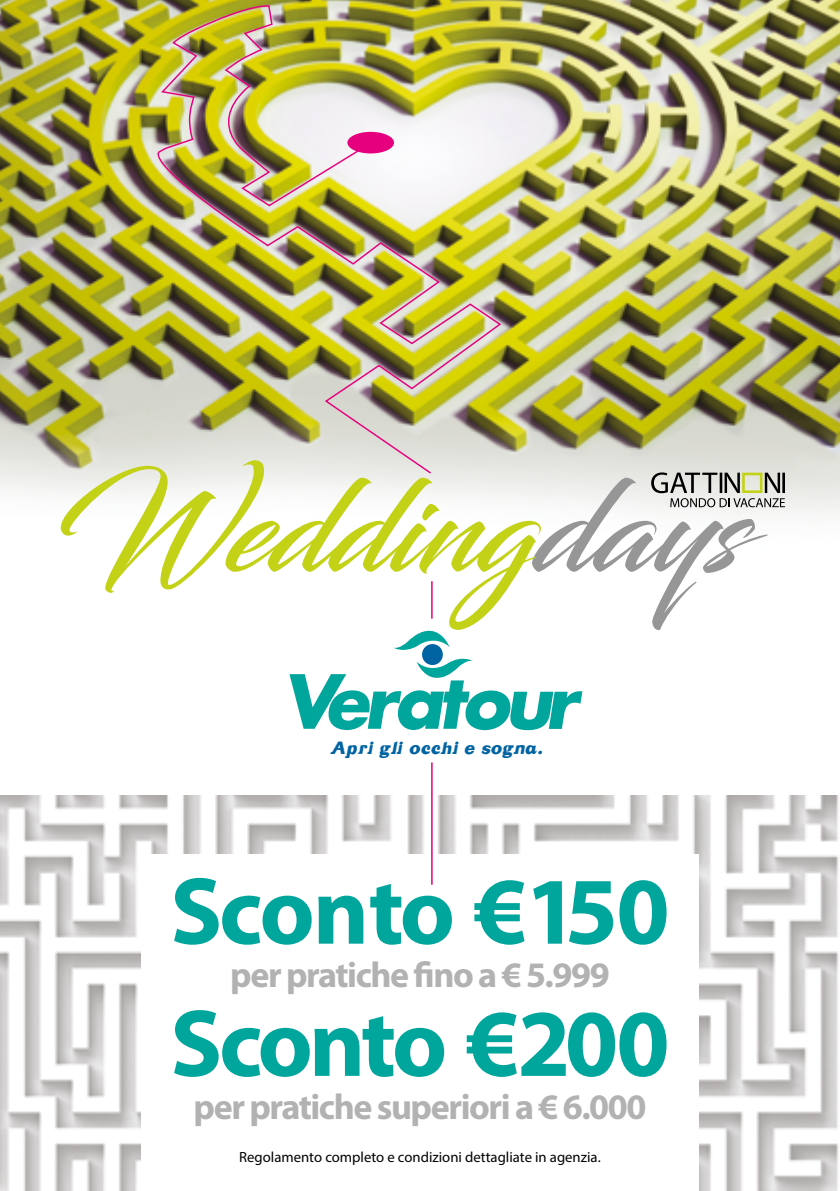
<style>
.page{position:relative;width:840px;height:1191px;background:#fff}
.page>*{position:absolute;margin:0;border:0;box-sizing:border-box;transform-origin:0 0}
.t1{font:700 96px "Myriad Pro";letter-spacing:-.035em;color:#00a59b}
.t2{font:700 36px "Myriad Pro";letter-spacing:-.04em;color:#b3b2b2}
.t3{font:italic 18.6px "Vintage";color:#0063a2}
.t4{font:14.8px "Myriad Pro";color:#000}
</style>
<div class="page">
<img style="left:0;top:0;width:839px;height:530px">
<img style="left:144px;top:4px;width:358px;height:456px">
<div style="left:347px;top:132px;width:47px;height:21px;background:#e6007d;border-radius:50%"></div>
<img style="left:0;top:796px;width:839px;height:395px">
<div style="left:141px;top:855px;width:557px;height:336px;background:#fff"></div>
<svg style="left:61px;top:460px;width:479px;height:133px"></svg>
<hr style="left:431px;top:762px;width:1px;height:122px;background:#e6007d">
<svg style="left:289px;top:472px;width:495px;height:258px"></svg>
<hr style="left:431px;top:581px;width:1px;height:37px;background:#e6007d">
<p class="t3" style="left:330px;top:736px;width:218px">Apri gli occhi e sogna.</p>
<h1 class="t1" style="left:170px;top:848px;width:500px">Sconto € 150</h1>
<h2 class="t2" style="left:230px;top:951px;width:380px">per pratiche fino a € 5.999</h2>
<h1 class="t1" style="left:170px;top:981px;width:500px">Sconto € 200</h1>
<h2 class="t2" style="left:193px;top:1083px;width:454px">per pratiche superiori a € 6.000</h2>
<p class="t4" style="left:239px;top:1148px;width:363px">Regolamento completo e condizioni dettagliate in agenzia.</p>
</div>
